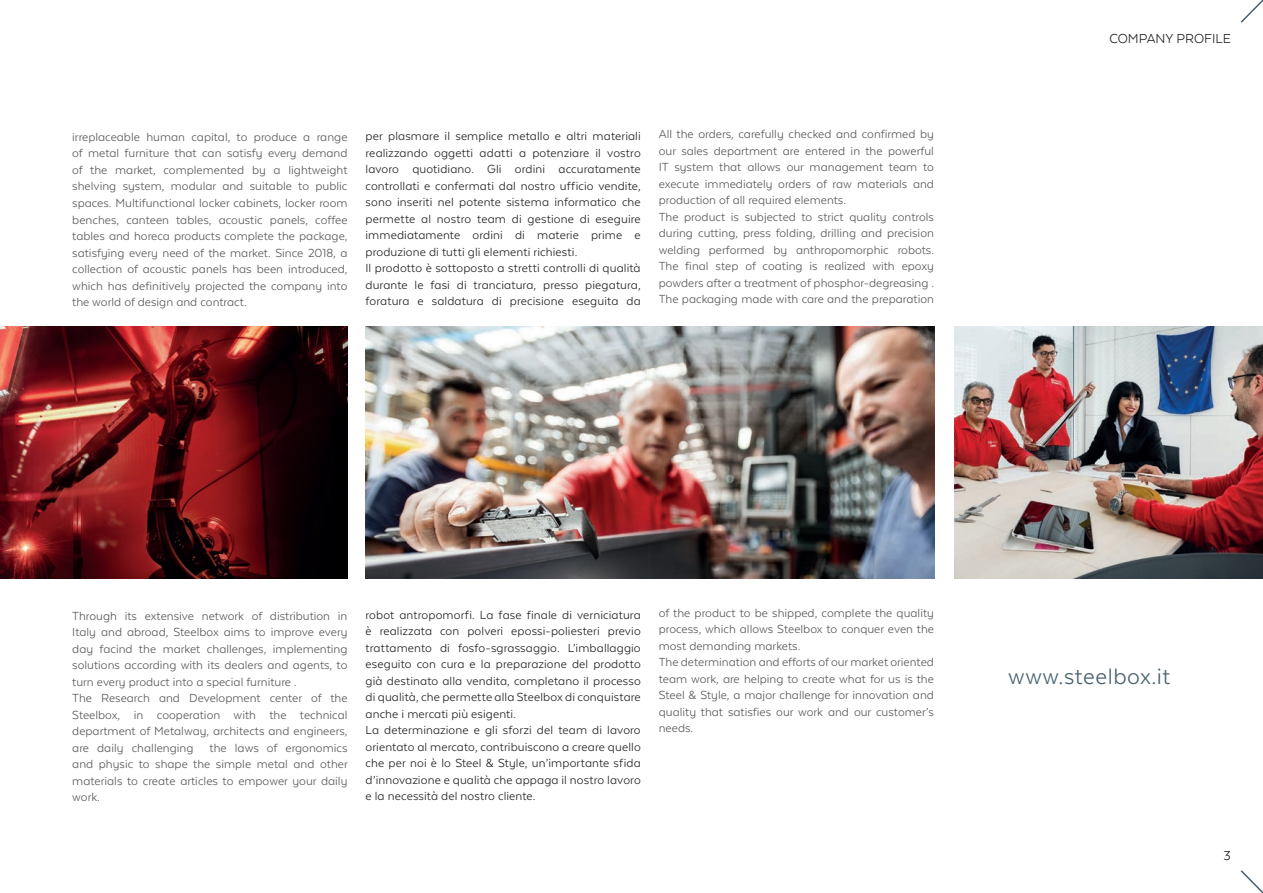
<style>
.page{position:relative;width:1263px;height:893px;background:#fff}
.page>*{position:absolute;margin:0;border:0;box-sizing:border-box;transform-origin:0 0}
.t1{font:25.5px "Texta Alt";letter-spacing:.02em;color:#475f6e}
.Sottotitolo_ITA{font:15px "Texta Alt";color:#231f20}
.t2{font:13.5px/16.5px "Texta Alt";color:#57585a;text-align:justify}
.t3{font:13.5px/16.5px "Texta Alt";letter-spacing:.01em;color:#231f20;text-align:justify}
</style>
<div class="page">
<svg style="left:1240px;top:870px;width:23px;height:23px"></svg>
<svg style="left:1240px;top:0;width:23px;height:23px"></svg>
<img style="left:365px;top:326px;width:569px;height:252px">
<img style="left:954px;top:326px;width:309px;height:252px">
<img style="left:0;top:326px;width:347px;height:252px">
<p class="t2" style="left:72px;top:129px;width:277px">irreplaceable human capital, to produce a range of metal furniture that can satisfy every demand of the market, complemented by a lightweight shelving system, modular and suitable to public spaces. Multifunctional locker cabinets, locker room benches, canteen tables, acoustic panels, coffee tables and horeca products complete the package, satisfying every need of the market. Since 2018, a collection of acoustic panels has been introduced, which has definitively projected the company into the world of design and contract.</p>
<p class="t3" style="left:365px;top:128px;width:277px">per plasmare il semplice metallo e altri materiali realizzando oggetti adatti a potenziare il vostro lavoro quotidiano. Gli ordini accuratamente controllati e confermati dal nostro ufficio vendite, sono inseriti nel potente sistema informatico che permette al nostro team di gestione di eseguire immediatamente ordini di materie prime e produzione di tutti gli elementi richiesti.</p>
<p class="t3" style="left:365px;top:260px;width:277px">Il prodotto è sottoposto a stretti controlli di qualità durante le fasi di tranciatura, presso piegatura, foratura e saldatura di precisione eseguita da</p>
<p class="t2" style="left:659px;top:126px;width:277px">All the orders, carefully checked and confirmed by our sales department are entered in the powerful IT system that allows our management team to execute immediately orders of raw materials and production of all required elements.</p>
<p class="t2" style="left:659px;top:208px;width:277px">The product is subjected to strict quality controls during cutting, press folding, drilling and precision welding performed by anthropomorphic robots.<br>The final step of coating is realized with epoxy powders after a treatment of phosphor-degreasing .<br>The packaging made with care and the preparation</p>
<p class="Sottotitolo_ITA" style="left:1109px;top:31px;width:123px">COMPANY PROFILE</p>
<p class="t2" style="left:72px;top:607px;width:277px">Through its extensive network of distribution in Italy and abroad, Steelbox aims to improve every day facind the market challenges, implementing solutions according with its dealers and agents, to turn every product into a special furniture .</p>
<p class="t2" style="left:72px;top:690px;width:277px">The Research and Development center of the Steelbox, in cooperation with the technical department of Metalway, architects and engineers, are daily challenging the laws of ergonomics and physic to shape the simple metal and other materials to create articles to empower your daily work.</p>
<p class="t3" style="left:365px;top:606px;width:277px">robot antropomorfi. La fase finale di verniciatura è realizzata con polveri epossi-poliesteri previo trattamento di fosfo-sgrassaggio. L’imballaggio eseguito con cura e la preparazione del prodotto già destinato alla vendita, completano il processo di qualità, che permette alla Steelbox di conquistare anche i mercati più esigenti.</p>
<p class="t3" style="left:365px;top:722px;width:277px">La determinazione e gli sforzi del team di lavoro orientato al mercato, contribuiscono a creare quello che per noi è lo Steel &amp; Style, un’importante sfida d’innovazione e qualità che appaga il nostro lavoro e la necessità del nostro cliente.</p>
<p class="t2" style="left:659px;top:604px;width:277px">of the product to be shipped, complete the quality process, which allows Steelbox to conquer even the most demanding markets.</p>
<p class="t2" style="left:659px;top:654px;width:277px">The determination and efforts of our market oriented team work, are helping to create what for us is the Steel &amp; Style, a major challenge for innovation and quality that satisfies our work and our customer’s needs.</p>
<p class="t1" style="left:1008px;top:663px;width:164px">www.steelbox.it</p>
<p class="Sottotitolo_ITA" style="left:1223px;top:847px;width:9px">3</p>
</div>
